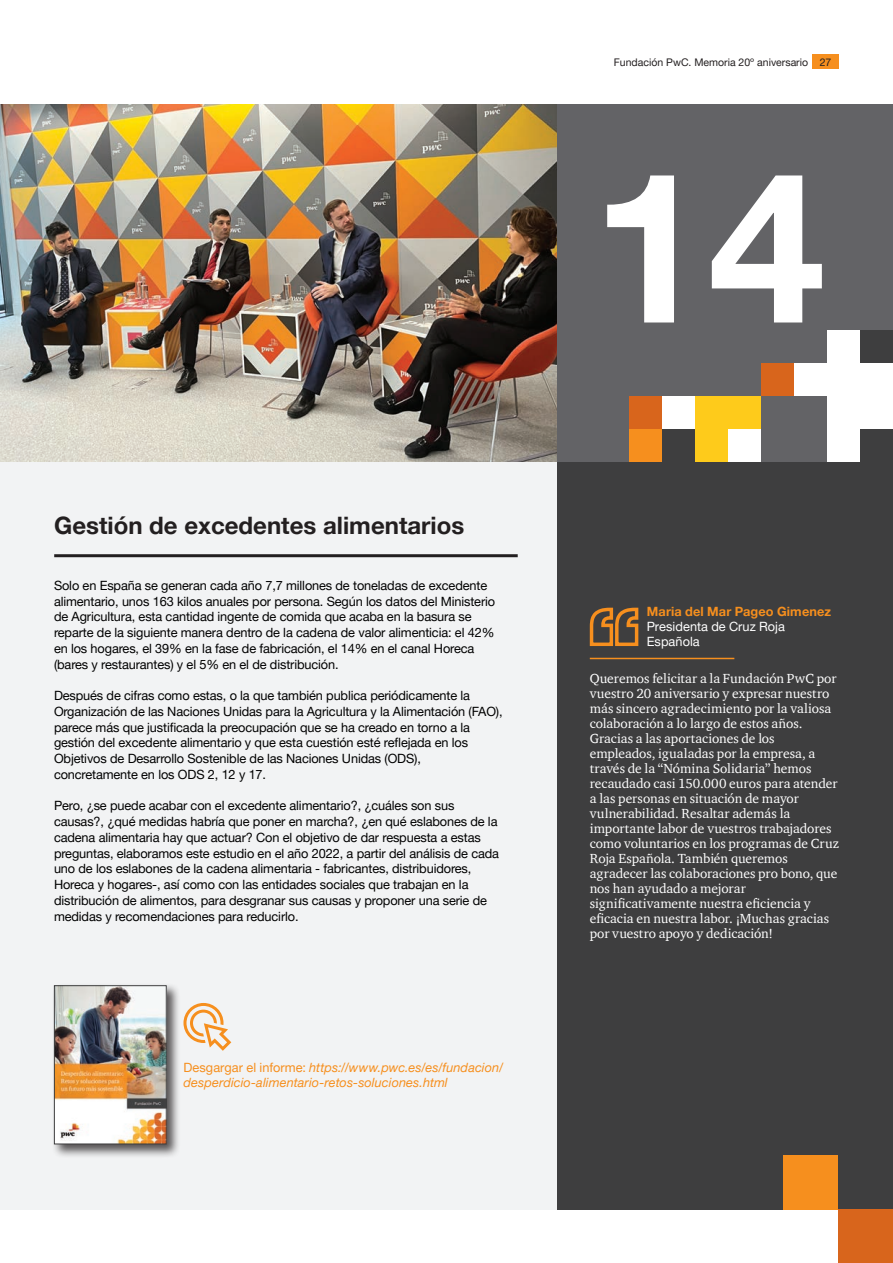
<style>
.page{position:relative;width:893px;height:1263px;background:#fff}
.page>*{position:absolute;margin:0;border:0;box-sizing:border-box;transform-origin:0 0}
.Huge_Title_Cover{font:700 210px "Helvetica Neue LT Pro";color:#fff}
.Subtitle_1_White{font:700 24px "Helvetica Neue LT Pro";color:#231f20}
.Texto{font:13.5px/15px "ITC Charter Com";color:#fff}
.Texto-2{font:12.75px/15.8px "Helvetica Neue LT Pro";letter-spacing:-.01em;color:#000}
.Texto-3{font:italic 12.75px/15.8px "Helvetica Neue LT Pro";letter-spacing:.005em;color:#f68f1e}
.Texto-4{font:12.75px/15px "Helvetica Neue LT Pro";color:#fff}
.Texto-5{font:700 12.75px "Helvetica Neue LT Pro";letter-spacing:.01em;color:#f68f1e}
.t1{font:10.5px "Helvetica Neue LT Pro";color:#231f20}
.s1{font-style:normal}
</style>
<div class="page">
<div style="left:812px;top:54px;width:27px;height:15px;background:#f68f1e"></div>
<div style="left:0;top:451px;width:893px;height:759px;background:#f2f3f4"></div>
<div style="left:557px;top:461px;width:336px;height:749px;background:#3e3e3f"></div>
<img style="left:0;top:104px;width:557px;height:357px">
<div style="left:557px;top:104px;width:336px;height:357px;background:#636366"></div>
<div style="left:838px;top:1210px;width:55px;height:53px;background:#d8651c"></div>
<div style="left:783px;top:1155px;width:55px;height:55px;background:#f68f1e"></div>
<hr style="left:54px;top:554px;width:464px;height:3px;background:#231f20">
<div style="left:52px;top:983px;width:129px;height:176px;background:#231f20;opacity:.75"></div>
<img style="left:56px;top:987px;width:109px;height:155px">
<div style="left:54px;top:985px;width:113px;height:159px;border:1px solid #3e3e3f"></div>
<svg style="left:183px;top:1003px;width:48px;height:48px"></svg>
<div style="left:827px;top:396px;width:66px;height:66px;background:#fff"></div>
<div style="left:695px;top:396px;width:66px;height:66px;background:#fecb1b"></div>
<div style="left:662px;top:429px;width:33px;height:33px;background:#3e3e3f"></div>
<div style="left:662px;top:396px;width:33px;height:33px;background:#fff"></div>
<div style="left:728px;top:429px;width:33px;height:33px;background:#fff"></div>
<div style="left:860px;top:429px;width:33px;height:33px;background:#3e3e3f"></div>
<div style="left:629px;top:396px;width:33px;height:33px;background:#d8651c"></div>
<div style="left:629px;top:429px;width:33px;height:33px;background:#f68f1e"></div>
<div style="left:827px;top:330px;width:66px;height:66px;background:#fff"></div>
<div style="left:794px;top:363px;width:33px;height:33px;background:#fff"></div>
<div style="left:860px;top:330px;width:33px;height:33px;background:#3e3e3f"></div>
<div style="left:761px;top:363px;width:33px;height:33px;background:#d8651c"></div>
<hr style="left:590px;top:658px;width:144px;height:1px;background:#f68f1e">
<svg style="left:589px;top:607px;width:50px;height:39px"></svg>
<p class="Subtitle_1_White" style="left:54px;top:511px;width:412px">Gestión de excedentes alimentarios</p>
<p class="Texto-2" style="left:54px;top:577px;width:443px">Solo en España se generan cada año 7,7 millones de toneladas de excedente alimentario, unos 163 kilos anuales por persona. Según los datos del Ministerio de Agricultura, esta cantidad ingente de comida que acaba en la basura se reparte de la siguiente manera dentro de la cadena de valor alimenticia: el 42% en los hogares, el 39% en la fase de fabricación, el 14% en el canal Horeca (bares y restaurantes) y el 5% en el de distribución.</p>
<p class="Texto-2" style="left:54px;top:687px;width:450px">Después de cifras como estas, o la que también publica periódicamente la Organización de las Naciones Unidas para la Agricultura y la Alimentación (FAO), parece más que justificada la preocupación que se ha creado en torno a la gestión del excedente alimentario y que esta cuestión esté reflejada en los Objetivos de Desarrollo Sostenible de las Naciones Unidas (ODS),</p>
<p class="Texto-2" style="left:54px;top:766px;width:214px">concretamente en los ODS 2, 12 y 17.</p>
<p class="Texto-2" style="left:54px;top:798px;width:447px">Pero, ¿se puede acabar con el excedente alimentario?, ¿cuáles son sus causas?, ¿qué medidas habría que poner en marcha?, ¿en qué eslabones de la cadena alimentaria hay que actuar? Con el objetivo de dar respuesta a estas preguntas, elaboramos este estudio en el año 2022, a partir del análisis de cada uno de los eslabones de la cadena alimentaria - fabricantes, distribuidores, Horeca y hogares-, así como con las entidades sociales que trabajan en la distribución de alimentos, para desgranar sus causas y proponer una serie de medidas y recomendaciones para reducirlo.</p>
<p class="Texto-3" style="left:183px;top:1059px;width:321px"><span class="s1">Desgargar el informe:</span> https://www.pwc.es/es/fundacion/ desperdicio-alimentario-retos-soluciones.html</p>
<p class="t1" style="left:614px;top:55px;width:219px">Fundación PwC. Memoria 20º aniversario 27</p>
<p class="Huge_Title_Cover" style="left:592px;top:118px;width:235px">14</p>
<p class="Texto-5" style="left:647px;top:603px;width:186px">Maria del Mar Pageo Gimenez</p>
<p class="Texto-4" style="left:647px;top:618px;width:140px">Presidenta de Cruz Roja<br>Española</p>
<p class="Texto" style="left:590px;top:670px;width:251px">Queremos felicitar a la Fundación PwC por vuestro 20 aniversario y expresar nuestro más sincero agradecimiento por la valiosa colaboración a lo largo de estos años.<br>Gracias a las aportaciones de los empleados, igualadas por la empresa, a través de la “Nómina Solidaria” hemos recaudado casi 150.000 euros para atender a las personas en situación de mayor vulnerabilidad. Resaltar además la importante labor de vuestros trabajadores como voluntarios en los programas de Cruz Roja Española. También queremos agradecer las colaboraciones pro bono, que nos han ayudado a mejorar significativamente nuestra eficiencia y eficacia en nuestra labor. ¡Muchas gracias por vuestro apoyo y dedicación!</p>
</div>
